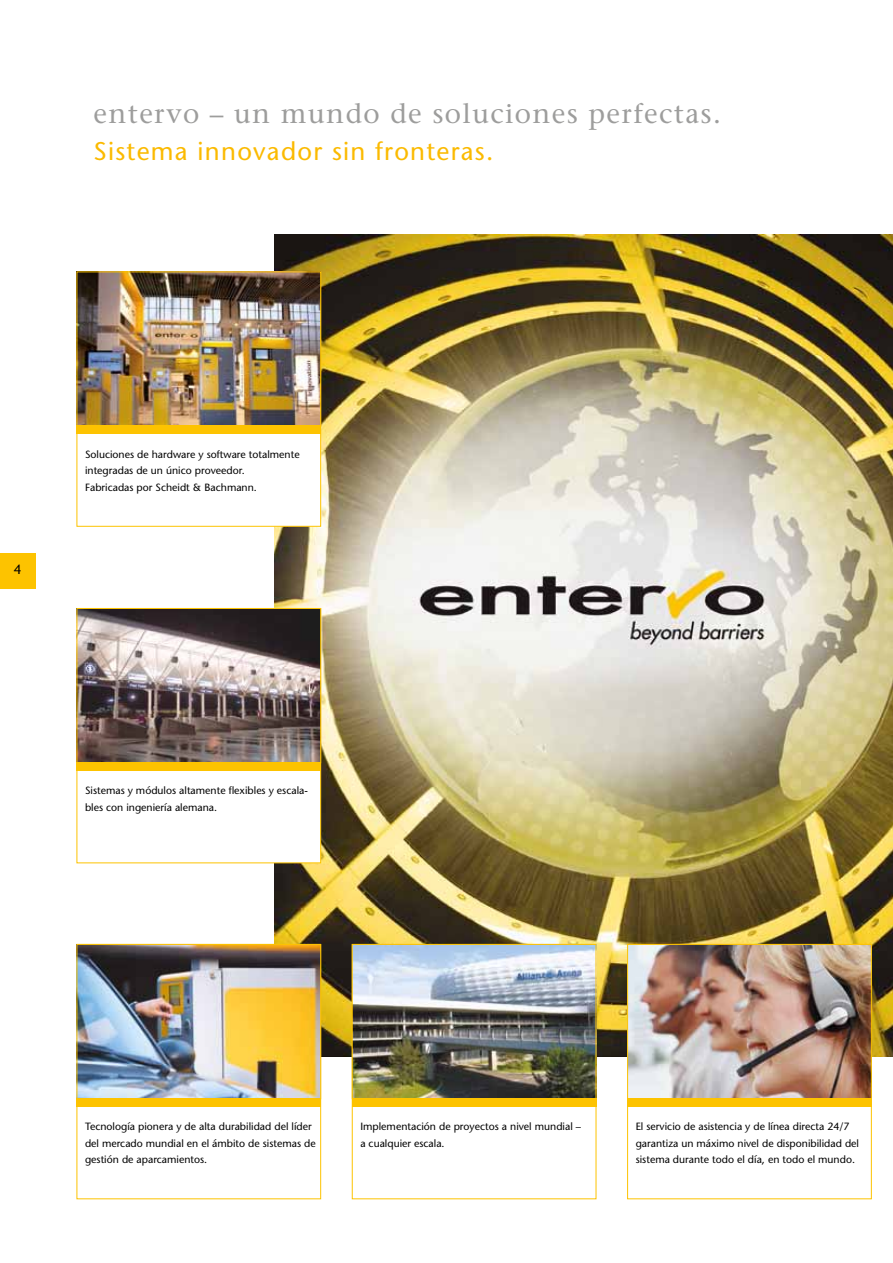
<style>
.page{position:relative;width:893px;height:1263px;background:#fff}
.page>*{position:absolute;margin:0;border:0;box-sizing:border-box;transform-origin:0 0}
.t1{font:27.3px "Stone Serif";letter-spacing:.05em;color:#9d9d9c}
.t2{font:25.5px "Stone Sans";letter-spacing:.05em;color:#fbba00}
.t3{font:13.5px "Stone Sans";color:#000}
.t4{font:10.5px/16.5px "Stone Sans";color:#000}
</style>
<div class="page">
<img style="left:274px;top:234px;width:619px;height:822px">
<div style="left:0;top:553px;width:36px;height:35px;background:#fdc300"></div>
<div style="left:77px;top:271px;width:244px;height:256px;background:#fff;border:1px solid #fdc300"></div>
<div style="left:77px;top:608px;width:244px;height:255px;background:#fff"></div>
<div style="left:627px;top:944px;width:245px;height:255px;background:#fff;border:1px solid #fdc300"></div>
<img style="left:79px;top:946px;width:240px;height:151px">
<div style="left:77px;top:944px;width:244px;height:155px;border:1px solid #fdc300"></div>
<img style="left:629px;top:946px;width:241px;height:151px">
<div style="left:627px;top:944px;width:245px;height:155px;border:1px solid #fdc300"></div>
<img style="left:354px;top:946px;width:240px;height:151px">
<div style="left:352px;top:944px;width:244px;height:155px;border:1px solid #fdc300"></div>
<img style="left:79px;top:610px;width:240px;height:151px">
<div style="left:77px;top:608px;width:244px;height:155px;border:1px solid #fdc300"></div>
<img style="left:79px;top:273px;width:240px;height:152px">
<div style="left:77px;top:271px;width:244px;height:156px;border:1px solid #fdc300"></div>
<div style="left:77px;top:425px;width:244px;height:9px;background:#fdc300"></div>
<div style="left:77px;top:762px;width:244px;height:9px;background:#fdc300"></div>
<div style="left:77px;top:1098px;width:244px;height:8px;background:#fdc300"></div>
<div style="left:352px;top:1098px;width:244px;height:8px;background:#fdc300"></div>
<div style="left:627px;top:1098px;width:245px;height:8px;background:#fdc300"></div>
<h1 class="t1" style="left:94px;top:97px;width:629px">entervo – un mundo de soluciones perfectas.</h1>
<h2 class="t2" style="left:94px;top:136px;width:401px">Sistema innovador sin fronteras.</h2>
<p class="t3" style="left:14px;top:561px;width:9px">4</p>
<p class="t4" style="left:85px;top:446px;width:216px">Soluciones de hardware y software totalmente integradas de un único proveedor.<br>Fabricadas por Scheidt &amp; Bachmann.</p>
<p class="t4" style="left:85px;top:782px;width:224px">Sistemas y módulos altamente flexibles y escala&shy;bles con ingeniería alemana.</p>
<p class="t4" style="left:85px;top:1118px;width:232px">Tecnología pionera y de alta durabilidad del líder del mercado mundial en el ámbito de sistemas de gestión de aparcamientos.</p>
<p class="t4" style="left:360px;top:1118px;width:222px">Implementación de proyectos a nivel mundial – a cualquier escala.</p>
<p class="t4" style="left:636px;top:1118px;width:225px">El servicio de asistencia y de línea directa 24/7 garantiza un máximo nivel de disponibilidad del sistema durante todo el día, en todo el mundo.</p>
</div>
